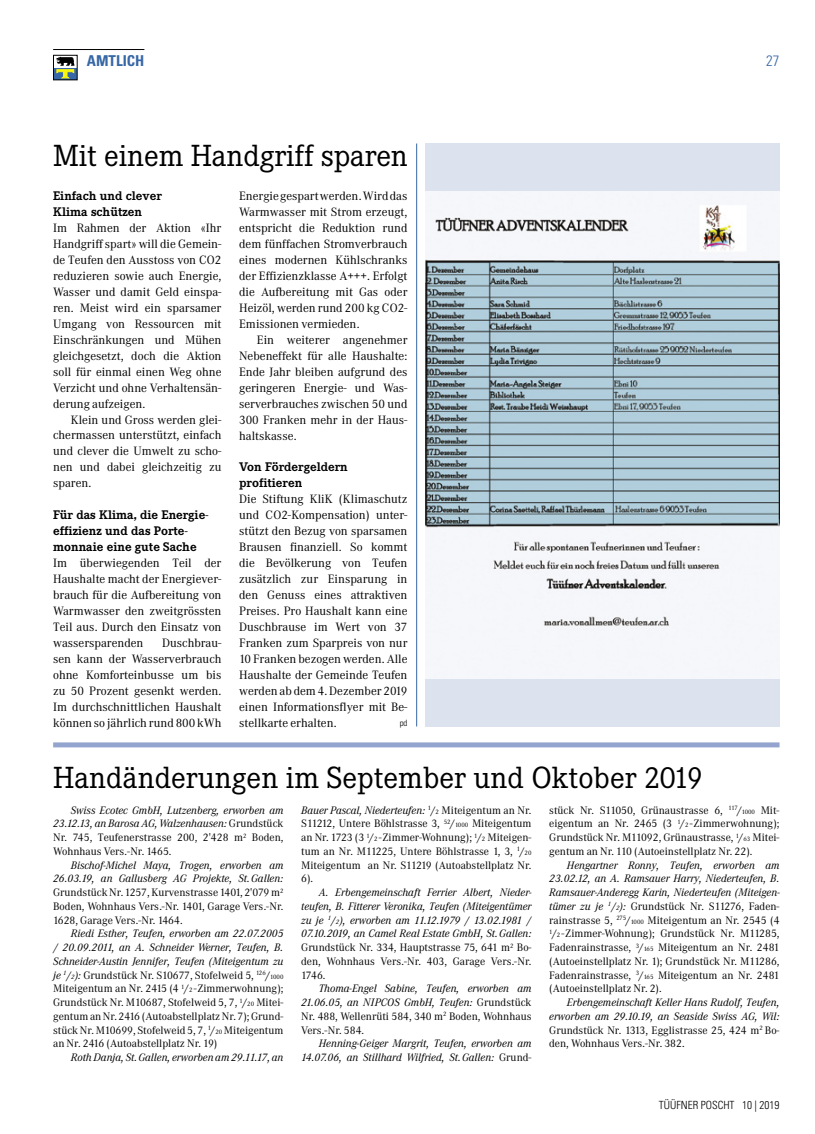
<style>
.page{position:relative;width:815px;height:1134px;background:#fff}
.page>*{position:absolute;margin:0;border:0;box-sizing:border-box;transform-origin:0 0}
.t1{font:30px "Corporate EBQ";color:#000}
.t2{font:700 condensed 15px "Univers LT Std";color:#3767a6}
.t3{font:300 condensed 15px "Univers LT Std";color:#3767a6}
.t4{font:700 12.25px/16px "Corporate EBQ";color:#000}
.t5{font:11.88px/16px "Corporate ABQ";color:#000;text-align:justify}
.t6{font:300 condensed 11.25px "Univers LT Std";color:#000}
.t7{font:10.62px/13.8px "Corporate ABQ";color:#000;text-align:justify}
.t8{font:italic 10.62px/13.8px "Corporate ABQ";color:#000;text-align:justify}
.t9{font:300 condensed 8.75px "Univers LT Std";color:#000}
.s1{font-style:normal}
.s2{font-style:italic}
.s3{font-style:italic;font-size:6.25px}
.s4{font-size:6.25px}
</style>
<div class="page">
<hr style="left:53px;top:49px;width:91px;height:1px;background:#000">
<div style="left:54px;top:55px;width:23px;height:25px;background:#3767a6"></div>
<div style="left:54px;top:55px;width:23px;height:12px;background:#fff"></div>
<svg style="left:56px;top:57px;width:19px;height:21px"></svg>
<div style="left:53px;top:55px;width:25px;height:25px;border:1px solid #000"></div>
<div style="left:53px;top:742px;width:727px;height:5px;background:#93a5ce"></div>
<hr style="left:416px;top:144px;width:1px;height:582px;background:#3767a6">
<img style="left:425px;top:191px;width:355px;height:485px">
<div style="left:425px;top:144px;width:355px;height:47px;background:#dde2ef"></div>
<div style="left:425px;top:679px;width:355px;height:47px;background:#dde2ef"></div>
<p class="t2" style="left:87px;top:51px;width:59px">AMTLICH</p>
<h1 class="t1" style="left:53px;top:138px;width:356px">Mit einem Handgriff sparen</h1>
<p class="t4" style="left:53px;top:188px;width:110px">Einfach und clever<br>Klima schützen</p>
<p class="t5" style="left:53px;top:220px;width:170px">Im Rahmen der Aktion «Ihr Handgriff spart» will die Gemein&shy;de Teufen den Ausstoss von CO2 reduzieren sowie auch Energie, Wasser und damit Geld einspa&shy;ren. Meist wird ein sparsamer Umgang von Ressourcen mit Einschränkungen und Mühen gleichgesetzt, doch die Aktion soll für einmal einen Weg ohne Verzicht und ohne Verhaltensän&shy;derung aufzeigen.</p>
<p class="t5" style="left:53px;top:411px;width:170px;text-indent:18px">Klein und Gross werden glei&shy;chermassen unterstützt, einfach und clever die Umwelt zu scho&shy;nen und dabei gleichzeitig zu sparen.</p>
<p class="t4" style="left:53px;top:507px;width:157px">Für das Klima, die Energie&shy;effizienz und das Porte&shy;monnaie eine gute Sache</p>
<p class="t5" style="left:53px;top:555px;width:170px">Im überwiegenden Teil der Haushalte macht der Energiever&shy;brauch für die Aufbereitung von Warmwasser den zweitgrössten Teil aus. Durch den Einsatz von wassersparenden</p>
<p class="t5" style="left:239px;top:188px;width:170px">Energie gespart werden. Wird das Warmwasser mit Strom erzeugt, entspricht die Reduktion rund dem fünffachen Stromverbrauch eines modernen Kühlschranks der Effizienzklasse A+++. Erfolgt die Aufbereitung mit Gas oder Heizöl, werden rund 200 kg CO2- Emissionen vermieden.</p>
<p class="t5" style="left:239px;top:332px;width:170px;text-indent:18px">Ein weiterer angenehmer Nebeneffekt für alle Haushalte:<br>Ende Jahr bleiben aufgrund des geringeren Energie- und Was&shy;serverbrauches zwischen 50 und 300 Franken mehr in der Haus&shy;haltskasse.</p>
<p class="t4" style="left:239px;top:459px;width:110px">Von Fördergeldern profitieren</p>
<p class="t5" style="left:239px;top:491px;width:170px">Die Stiftung KliK (Klimaschutz und CO2-Kompensation) unter&shy;stützt den Bezug von sparsamen Brausen finanziell. So kommt die Bevölkerung von Teufen zusätzlich zur Einsparung in den Genuss eines attraktiven Preises. Pro Haushalt kann eine Duschbrause im Wert von 37<br>Franken zum Sparpreis von nur 10 Franken bezogen werden. Alle Haushalte der Gemeinde Teufen werden ab dem 4. Dezember 2019 einen Informationsflyer mit Be&shy;stellkarte erhalten.</p>
<p class="t5" style="left:53px;top:635px;width:170px;text-indent:109px">Duschbrau&shy;sen kann der Wasserverbrauch ohne Komforteinbusse um bis zu 50 Prozent gesenkt werden.<br>Im durchschnittlichen Haushalt können so jährlich rund 800 kWh</p>
<p class="t9" style="left:400px;top:718px;width:9px">pd</p>
<p class="t3" style="left:766px;top:51px;width:15px">27</p>
<h1 class="t1" style="left:53px;top:760px;width:651px">Handänderungen im September und Oktober 2019</h1>
<p class="t8" style="left:53px;top:803px;width:232px;text-indent:18px">Swiss Ecotec GmbH, Lutzenberg, erworben am 23.12.13, an Barosa AG, Walzenhausen: <span class="s1">Grundstück Nr. 745, Teufenerstrasse 200, 2'428 m</span><sup>2</sup> <span class="s1">Boden, Wohnhaus Vers.-Nr. 1465.</span></p>
<p class="t7" style="left:53px;top:858px;width:232px;text-indent:18px"><span class="s2">Bischof-Michel Maya, Trogen, erworben am 26.03.19, an Gallusberg AG Projekte, St.Gallen:<br></span>Grundstück Nr. 1257, Kurvenstrasse 1401, 2'079 m<sup>2<br></sup>Boden, Wohnhaus Vers.-Nr. 1401, Garage Vers.-Nr.<br>1628, Garage Vers.-Nr. 1464.</p>
<p class="t7" style="left:53px;top:927px;width:232px;text-indent:18px"><span class="s2">Riedi Esther, Teufen, erworben am 22.07.2005 / 20.09.2011, an A. Schneider Werner, Teufen, B.<br>Schneider-Austin Jennifer, Teufen (Miteigentum zu je</span> <sup>1</sup><span class="s2">/</span><span class="s3">2</span><span class="s2">):</span> Grundstück Nr. S10677, Stofelweid 5, <sup>126</sup>/<span class="s4">1000<br></span>Miteigentum an Nr. 2415 (4 <sup>1</sup>/<span class="s4">2</span> -Zimmerwohnung); Grundstück Nr. M10687, Stofelweid 5, 7, <sup>1</sup>/<span class="s4">20</span> Mitei&shy;gentum an Nr. 2416 (Autoabstellplatz Nr. 7); Grund&shy;stück Nr. M10699, Stofelweid 5, 7, <sup>1</sup>/<span class="s4">20</span> Miteigentum an Nr. 2416 (Autoabstellplatz Nr. 19)</p>
<p class="t8" style="left:71px;top:1050px;width:214px">Roth Danja, St.Gallen, erworben am 29.11.17, an</p>
<p class="t7" style="left:301px;top:803px;width:232px"><span class="s2">Bauer Pascal, Niederteufen:</span> <sup>1</sup>/<span class="s4">2</span> Miteigentum an Nr.<br>S11212, Untere Böhlstrasse 3, <sup>52</sup>/<span class="s4">1000</span> Miteigentum an Nr. 1723 (3 <sup>1</sup>/<span class="s4">2</span> -Zimmer-Wohnung); <sup>1</sup>/<span class="s4">2</span> Miteigen&shy;tum an Nr. M11225, Untere Böhlstrasse 1, 3, <sup>1</sup>/<span class="s4">20<br></span>Miteigentum an Nr. S11219 (Autoabstellplatz Nr.<br>6).</p>
<p class="t8" style="left:301px;top:885px;width:232px;text-indent:18px">A. Erbengemeinschaft Ferrier Albert, Nieder&shy;teufen, B. Fitterer Veronika, Teufen (Miteigentümer zu je <sup>1</sup>/<span class="s4">2</span>), erworben am 11.12.1979 / 13.02.1981 / 07.10.2019, an Camel Real Estate GmbH, St.Gallen:<br><span class="s1">Grundstück Nr. 334, Hauptstrasse 75, 641 m</span><sup>2</sup> <span class="s1">Bo&shy;den, Wohnhaus Vers.-Nr. 403, Garage Vers.-Nr.<br>1746.</span></p>
<p class="t8" style="left:301px;top:982px;width:232px;text-indent:18px">Thoma-Engel Sabine, Teufen, erworben am 21.06.05, an NIPCOS GmbH, Teufen: <span class="s1">Grundstück Nr. 488, Wellenrüti 584, 340 m</span><sup>2</sup> <span class="s1">Boden, Wohnhaus Vers.-Nr. 584.</span></p>
<p class="t8" style="left:301px;top:1037px;width:232px;text-align:right">Henning-Geiger Margrit, Teufen, erworben am<br>14.07.06, an Stillhard Wilfried, St.Gallen: <span class="s1">Grund-</span></p>
<p class="t7" style="left:549px;top:803px;width:232px">stück Nr. S11050, Grünaustrasse 6, <sup>117</sup>/<span class="s4">1000</span> Mit&shy;eigentum an Nr. 2465 (3 <sup>1</sup>/<span class="s4">2</span> -Zimmerwohnung); Grundstück Nr. M11092, Grünaustrasse, <sup>1</sup>/<span class="s4">63</span> Mitei&shy;gentum an Nr. 110 (Autoeinstellplatz Nr. 22).</p>
<p class="t7" style="left:549px;top:858px;width:232px;text-indent:18px"><span class="s2">Hengartner Ronny, Teufen, erworben am 23.02.12, an A. Ramsauer Harry, Niederteufen, B.<br>Ramsauer-Anderegg Karin, Niederteufen (Miteigen&shy;tümer zu je</span> <sup>1</sup><span class="s2">/</span><span class="s3">2</span><span class="s2">):</span> Grundstück Nr. S11276, Faden&shy;rainstrasse 5, <sup>275</sup>/<span class="s4">1000</span> Miteigentum an Nr. 2545 (4<br><sup>1</sup>/<span class="s4">2</span> -Zimmer-Wohnung); Grundstück Nr. M11285, Fadenrainstrasse, <sup>3</sup>/<span class="s4">165</span> Miteigentum an Nr. 2481 (Autoeinstellplatz Nr. 1); Grundstück Nr. M11286, Fadenrainstrasse, <sup>3</sup>/<span class="s4">165</span> Miteigentum an Nr. 2481 (Autoeinstellplatz Nr. 2).</p>
<p class="t8" style="left:549px;top:995px;width:232px;text-indent:18px">Erbengemeinschaft Keller Hans Rudolf, Teufen, erworben am 29.10.19, an Seaside Swiss AG, Wil:<br><span class="s1">Grundstück Nr. 1313, Egglistrasse 25, 424 m</span><sup>2</sup> <span class="s1">Bo&shy;den, Wohnhaus Vers.-Nr. 382.</span></p>
<p class="t6" style="left:659px;top:1098px;width:122px">TÜÜFNER POSCHT 10 | 2019</p>
</div>
